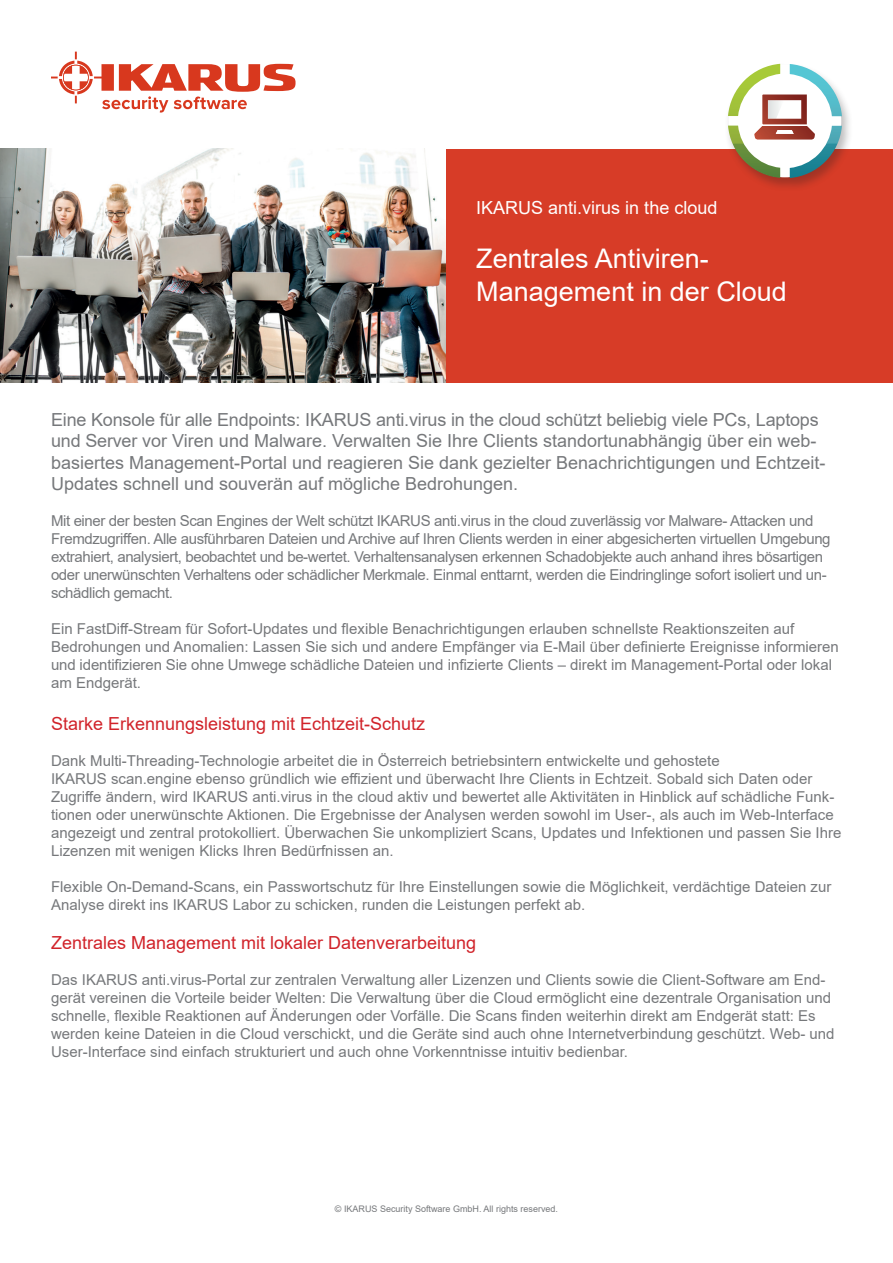
<style>
.page{position:relative;width:893px;height:1263px;background:#fff}
.page>*{position:absolute;margin:0;border:0;box-sizing:border-box;transform-origin:0 0}
.t1{font:27px/32.4px "Arial";color:#fff}
.t2{font:18px/21.6px "Arial";color:#76787b}
.t3{font:18px "Arial";color:#d1232a}
.t4{font:18px "Arial";color:#fff}
.t5{font:15px/18px "Arial";color:#76787b}
.t6{font:15px/18px "Arial";letter-spacing:-.025em;color:#76787b}
.t7{font:9px "Arial";color:#76787b}
</style>
<div class="page">
<img style="left:0;top:149px;width:446px;height:234px">
<div style="left:446px;top:149px;width:447px;height:234px;background:#d73c27"></div>
<div style="left:724px;top:63px;width:129px;height:129px;background:#231f20;opacity:.3"></div>
<svg style="left:728px;top:64px;width:114px;height:114px"></svg>
<svg style="left:51px;top:52px;width:245px;height:61px"></svg>
<p class="t4" style="left:476px;top:195px;width:243px">IKARUS anti.virus in the cloud</p>
<h1 class="t1" style="left:476px;top:242px;width:312px">Zentrales Antiviren-<br>Management in der Cloud</h1>
<p class="t2" style="left:51px;top:408px;width:776px">Eine Konsole für alle Endpoints: IKARUS anti.virus in the cloud schützt beliebig viele PCs, Laptops und Server vor Viren und Malware. Verwalten Sie Ihre Clients standortunabhängig über ein web&shy;basiertes Management-Portal und reagieren Sie dank gezielter Benachrichtigungen und Echtzeit-Updates schnell und souverän auf mögliche Bedrohungen.</p>
<p class="t6" style="left:51px;top:512px;width:781px">Mit einer der besten Scan Engines der Welt schützt IKARUS anti.virus in the cloud zuverlässig vor Malware- Attacken und Fremdzugriffen. Alle ausführbaren Dateien und Archive auf Ihren Clients werden in einer abgesicherten virtuellen Umgebung extrahiert, analysiert, beobachtet und be-wertet. Verhaltensanalysen erkennen Schadobjekte auch anhand ihres bösartigen oder unerwünschten Verhaltens oder schädlicher Merkmale. Einmal enttarnt, werden die Eindringlinge sofort isoliert und un&shy;schädlich gemacht.</p>
<p class="t5" style="left:51px;top:620px;width:789px">Ein FastDiff-Stream für Sofort-Updates und flexible Benachrichtigungen erlauben schnellste Reaktionszeiten auf Bedrohungen und Anomalien: Lassen Sie sich und andere Empfänger via E-Mail über definierte Ereignisse informieren und identifizieren Sie ohne Umwege schädliche Dateien und infizierte Clients – direkt im Management-Portal oder lokal am Endgerät.</p>
<p class="t3" style="left:51px;top:711px;width:376px">Starke Erkennungsleistung mit Echtzeit-Schutz</p>
<p class="t5" style="left:51px;top:751px;width:792px">Dank Multi-Threading-Technologie arbeitet die in Österreich betriebsintern entwickelte und gehostete<br>IKARUS scan.engine ebenso gründlich wie effizient und überwacht Ihre Clients in Echtzeit. Sobald sich Daten oder Zugriffe ändern, wird IKARUS anti.virus in the cloud aktiv und bewertet alle Aktivitäten in Hinblick auf schädliche Funk&shy;tionen oder unerwünschte Aktionen. Die Ergebnisse der Analysen werden sowohl im User-, als auch im Web-Interface angezeigt und zentral protokolliert. Überwachen Sie unkompliziert Scans, Updates und Infektionen und passen Sie Ihre Lizenzen mit wenigen Klicks Ihren Bedürfnissen an.</p>
<p class="t5" style="left:51px;top:877px;width:782px">Flexible On-Demand-Scans, ein Passwortschutz für Ihre Einstellungen sowie die Möglichkeit, verdächtige Dateien zur<br>Analyse direkt ins IKARUS Labor zu schicken, runden die Leistungen perfekt ab.</p>
<p class="t3" style="left:51px;top:930px;width:427px">Zentrales Management mit lokaler Datenverarbeitung</p>
<p class="t5" style="left:51px;top:971px;width:785px">Das IKARUS anti.virus-Portal zur zentralen Verwaltung aller Lizenzen und Clients sowie die Client-Software am End&shy;gerät vereinen die Vorteile beider Welten: Die Verwaltung über die Cloud ermöglicht eine dezentrale Organisation und schnelle, flexible Reaktionen auf Änderungen oder Vorfälle. Die Scans finden weiterhin direkt am Endgerät statt: Es werden keine Dateien in die Cloud verschickt, und die Geräte sind auch ohne Internetverbindung geschützt. Web- und User-Interface sind einfach strukturiert und auch ohne Vorkenntnisse intuitiv bedienbar.</p>
<p class="t7" style="left:335px;top:1203px;width:225px">© IKARUS Security Software GmbH. All rights reserved.</p>
</div>
